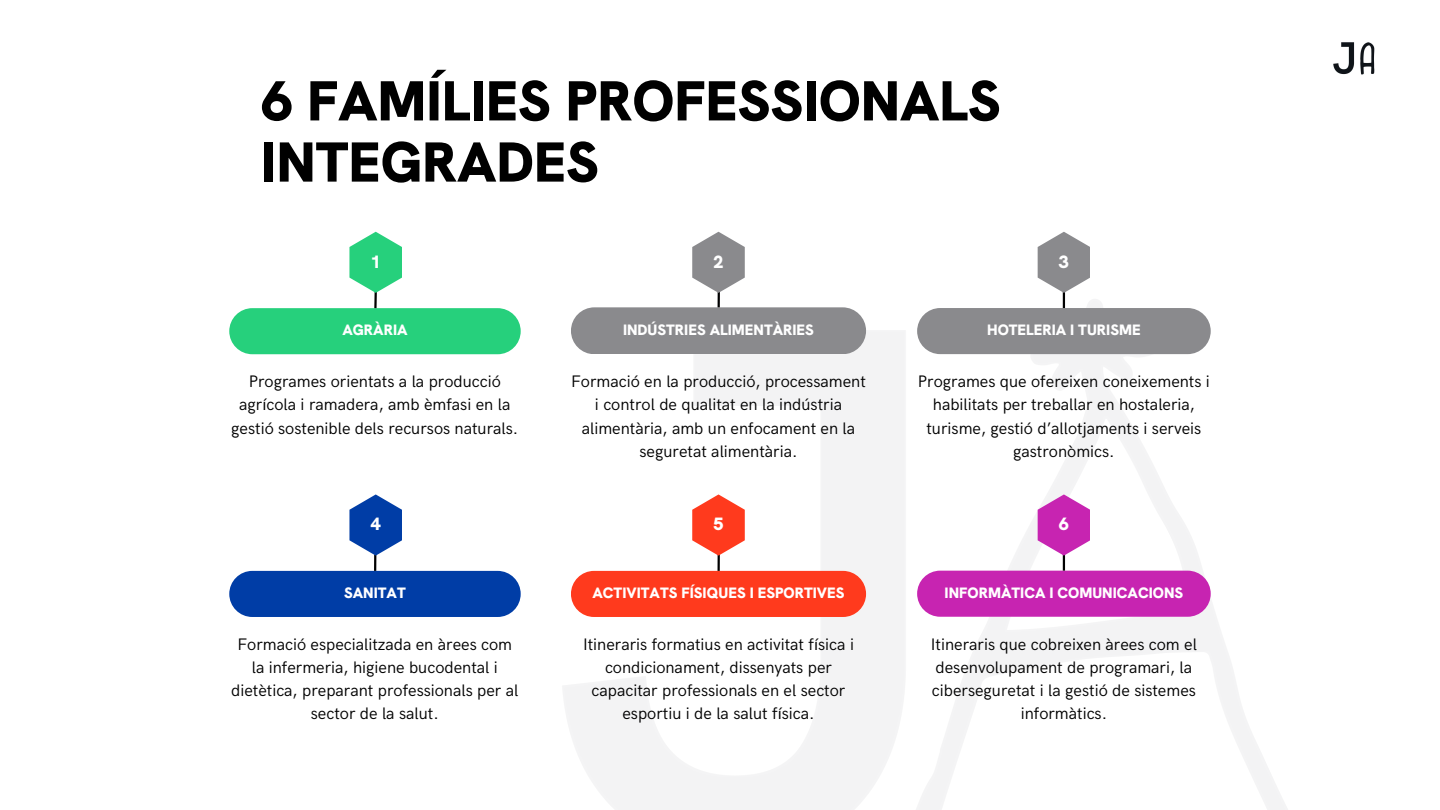
<style>
.page{position:relative;width:1440px;height:810px;background:#fff}
.page>*{position:absolute;margin:0;border:0;box-sizing:border-box;transform-origin:0 0}
.t1{font:900 56.2px/61.2px "Hanken Grotesk";color:#000}
.t2{font:900 17.8px "Hanken Grotesk";color:#fff}
.t3{font:16.7px/23.2px "HK Grotesk";color:#000;text-align:center}
.t4{font:900 15px "Hanken Grotesk";color:#fff}
</style>
<div class="page">
<img style="left:901px;top:247px;width:387px;height:563px">
<div style="left:917px;top:308px;width:294px;height:46px;background:#8a8a8d;border-radius:23px"></div>
<div style="left:229px;top:308px;width:292px;height:46px;background:#26d07c;border-radius:23px"></div>
<div style="left:571px;top:571px;width:295px;height:46px;background:#ff3a1d;border-radius:23px"></div>
<hr style="left:718px;top:525px;width:2px;height:46px;background:#000">
<div style="left:917px;top:571px;width:294px;height:46px;background:#c724b1;border-radius:23px"></div>
<div style="left:571px;top:307px;width:295px;height:47px;background:#8a8a8d;border-radius:23px"></div>
<div style="left:229px;top:571px;width:292px;height:46px;background:#003da6;border-radius:23px"></div>
<svg style="left:349px;top:232px;width:53px;height:77px"></svg>
<svg style="left:349px;top:494px;width:53px;height:77px"></svg>
<svg style="left:692px;top:494px;width:53px;height:62px"></svg>
<svg style="left:1038px;top:494px;width:52px;height:77px"></svg>
<svg style="left:692px;top:232px;width:53px;height:75px"></svg>
<svg style="left:1038px;top:232px;width:52px;height:76px"></svg>
<img style="left:1333px;top:42px;width:42px;height:33px">
<p class="t1" style="left:261px;top:70px;width:741px">6 FAMÍLIES PROFESSIONALS<br>INTEGRADES</p>
<p class="t2" style="left:371px;top:250px;width:11px">1</p>
<p class="t2" style="left:714px;top:250px;width:11px">2</p>
<h2 class="t2" style="left:1059px;top:250px;width:11px">3</h2>
<p class="t4" style="left:623px;top:320px;width:192px">INDÚSTRIES ALIMENTÀRIES</p>
<p class="t4" style="left:342px;top:320px;width:67px">AGRÀRIA</p>
<h1 class="t4" style="left:987px;top:320px;width:155px">HOTELERIA I TURISME</h1>
<p class="t3" style="left:231px;top:370px;width:289px">Programes orientats a la producció agrícola i ramadera, amb èmfasi en la gestió sostenible dels recursos naturals.</p>
<p class="t3" style="left:571px;top:370px;width:296px">Formació en la producció, processament i control de qualitat en la indústria alimentària, amb un enfocament en la seguretat alimentària.</p>
<p class="t3" style="left:918px;top:370px;width:294px">Programes que ofereixen coneixements i habilitats per treballar en hostaleria, turisme, gestió d’allotjaments i serveis gastronòmics.</p>
<h2 class="t2" style="left:371px;top:513px;width:11px">4</h2>
<p class="t2" style="left:714px;top:513px;width:11px">5</p>
<p class="t2" style="left:1059px;top:513px;width:11px">6</p>
<p class="t4" style="left:344px;top:583px;width:63px">SANITAT</p>
<p class="t3" style="left:231px;top:633px;width:289px">Formació especialitzada en àrees com la infermeria, higiene bucodental i dietètica, preparant professionals per al sector de la salut.</p>
<p class="t4" style="left:592px;top:583px;width:254px">ACTIVITATS FÍSIQUES I ESPORTIVES</p>
<p class="t4" style="left:945px;top:583px;width:240px">INFORMÀTICA I COMUNICACIONS</p>
<p class="t3" style="left:583px;top:633px;width:272px">Itineraris formatius en activitat física i condicionament, dissenyats per capacitar professionals en el sector esportiu i de la salut física.</p>
<h2 class="t3" style="left:931px;top:633px;width:268px">Itineraris que cobreixen àrees com el desenvolupament de programari, la ciberseguretat i la gestió de sistemes informàtics.</h2>
</div>
